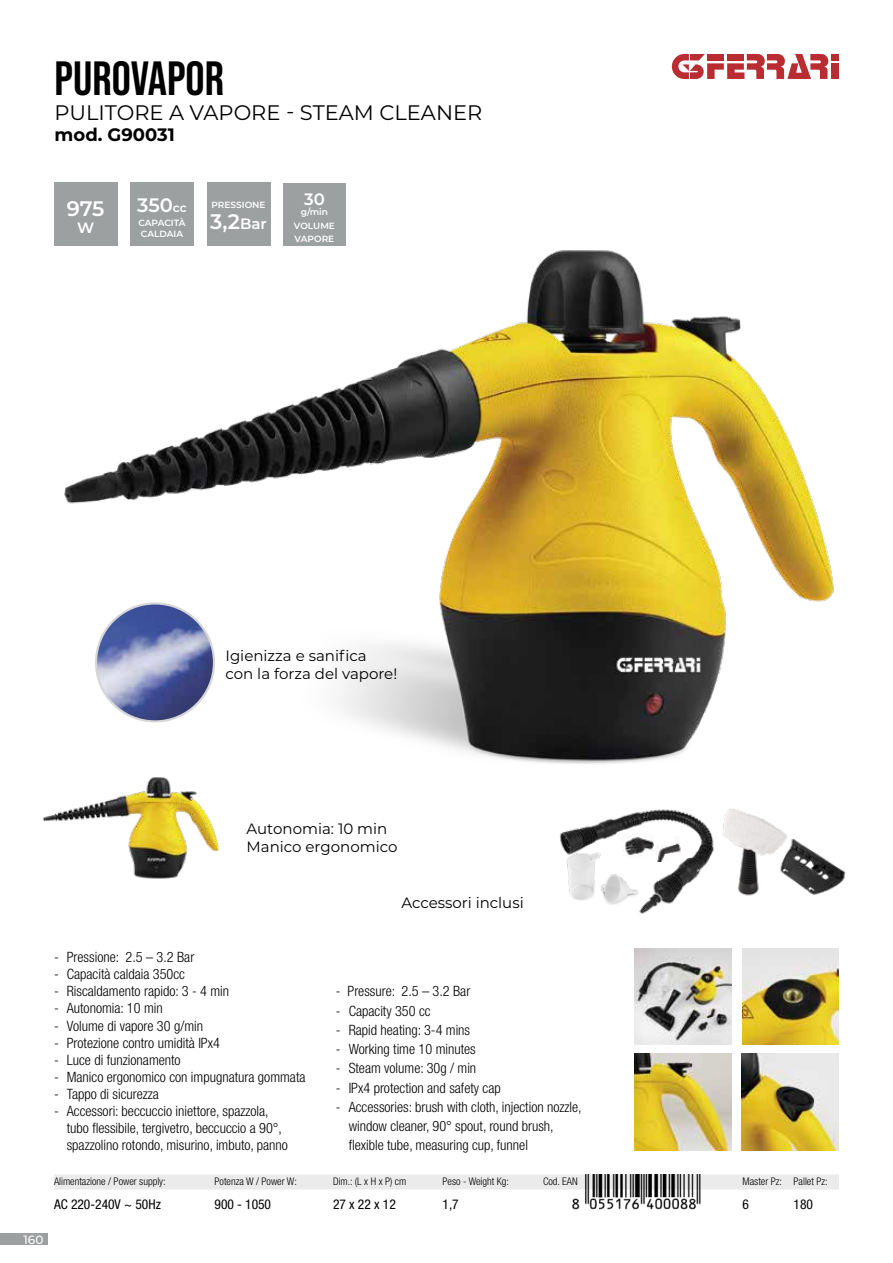
<style>
.page{position:relative;width:893px;height:1263px;background:#fff}
.page>*{position:absolute;margin:0;border:0;box-sizing:border-box;transform-origin:0 0}
.t1{font:48px "Bebas Neue";color:#000}
.t2{font:21px "Montserrat";color:#000}
.t3{font:600 21px "Montserrat";color:#fff}
.t4{font:600 19.5px "Montserrat";color:#fff}
.t5{font:700 18px "Montserrat";color:#000}
.t6{font:600 16.5px "Montserrat";color:#fff}
.t7{font:15px/18px "Montserrat";color:#000}
.t8{font:600 15px "Montserrat";color:#fff}
.t9{font:300 condensed 14.25px/17.1px "Helvetica Neue LT Std";color:#000}
.t10{font:condensed 13.5px "Helvetica Neue LT Std";color:#000}
.t11{font:500 12px "Montserrat";color:#fff}
.t12{font:300 condensed 10.5px "Helvetica Neue LT Std";color:#000}
.t13{font:600 9px/13.5px "Montserrat";color:#fff}
.s1{font-size:12px}
.s2{font-size:15px}
</style>
<div class="page">
<div style="left:0;top:1233px;width:48px;height:12px;background:#9da0a1"></div>
<div style="left:831px;top:63px;width:8px;height:16px;background:#b92c32"></div>
<div style="left:831px;top:54px;width:8px;height:6px;background:#b92c32"></div>
<svg style="left:672px;top:54px;width:156px;height:25px"></svg>
<img style="left:54px;top:182px;width:780px;height:582px">
<div style="left:54px;top:1174px;width:785px;height:15px;background:#ebebeb"></div>
<img style="left:42px;top:735px;width:228px;height:144px">
<img style="left:635px;top:1053px;width:96px;height:97px">
<img style="left:635px;top:948px;width:96px;height:97px">
<img style="left:742px;top:948px;width:97px;height:97px">
<img style="left:741px;top:1053px;width:97px;height:97px">
<img style="left:559px;top:809px;width:148px;height:105px">
<img style="left:707px;top:808px;width:80px;height:88px">
<img style="left:772px;top:835px;width:74px;height:61px">
<img style="left:564px;top:851px;width:81px;height:59px">
<img style="left:647px;top:836px;width:37px;height:26px">
<img style="left:96px;top:603px;width:118px;height:118px;border-radius:59px">
<div style="left:95px;top:602px;width:120px;height:120px;border:2px solid #d6d6d6;border-radius:50%"></div>
<div style="left:130px;top:183px;width:64px;height:63px;background:#9da0a1"></div>
<div style="left:54px;top:183px;width:63px;height:63px;background:#9da0a1"></div>
<div style="left:207px;top:183px;width:63px;height:63px;background:#9da0a1"></div>
<div style="left:283px;top:183px;width:63px;height:62px;background:#9da0a1"></div>
<img style="left:572px;top:1174px;width:129px;height:36px">
<h1 class="t1" style="left:55px;top:51px;width:171px">PUROVAPOR</h1>
<h2 class="t2" style="left:55px;top:98px;width:429px">PULITORE A VAPORE - STEAM CLEANER</h2>
<p class="t5" style="left:55px;top:122px;width:122px">mod. G90031</p>
<h2 class="t3" style="left:67px;top:194px;width:39px">975</h2>
<p class="t8" style="left:77px;top:217px;width:19px">W</p>
<h3 class="t4" style="left:137px;top:192px;width:51px">350<span class="s1">cc</span></h3>
<p class="t13" style="left:138px;top:217px;width:49px;line-height:10.5px">CAPACITÀ<br>CALDAIA</p>
<p class="t13" style="left:211px;top:198px;width:56px">PRESSIONE</p>
<h2 class="t3" style="left:210px;top:207px;width:58px">3,2<span class="s2">Bar</span></h2>
<p class="t6" style="left:304px;top:187px;width:22px">30</p>
<p class="t13" style="left:294px;top:205px;width:42px;text-align:center">g/min<br>VOLUME<br>VAPORE</p>
<p class="t7" style="left:225px;top:646px;width:173px">Igienizza e sanifica con la forza del vapore!</p>
<p class="t7" style="left:247px;top:819px;width:152px">Autonomia: 10 min<br>Manico ergonomico</p>
<p class="t7" style="left:401px;top:893px;width:124px">Accessori inclusi</p>
<p class="t11" style="left:24px;top:1231px;width:21px">160</p>
<p class="t9" style="left:54px;top:948px;width:142px">- Pressione: 2.5 – 3.2 Bar</p>
<p class="t9" style="left:54px;top:965px;width:133px">- Capacità caldaia 350cc</p>
<p class="t9" style="left:54px;top:983px;width:177px">- Riscaldamento rapido: 3 - 4 min</p>
<p class="t9" style="left:54px;top:1000px;width:110px">- Autonomia: 10 min</p>
<p class="t9" style="left:54px;top:1017px;width:151px">- Volume di vapore 30 g/min</p>
<p class="t9" style="left:54px;top:1034px;width:167px">- Protezione contro umidità IPx4</p>
<p class="t9" style="left:54px;top:1051px;width:128px">- Luce di funzionamento</p>
<p class="t9" style="left:54px;top:1068px;width:253px">- Manico ergonomico con impugnatura gommata</p>
<p class="t9" style="left:54px;top:1085px;width:107px">- Tappo di sicurezza</p>
<p class="t9" style="left:67px;top:1102px;width:223px;text-indent:-13px">- Accessori: beccuccio iniettore, spazzola, tubo flessibile, tergivetro, beccuccio a 90°, spazzolino rotondo, misurino, imbuto, panno</p>
<p class="t9" style="left:336px;top:983px;width:136px">- Pressure: 2.5 – 3.2 Bar</p>
<p class="t9" style="left:336px;top:1002px;width:96px">- Capacity 350 cc</p>
<p class="t9" style="left:336px;top:1021px;width:136px">- Rapid heating: 3-4 mins</p>
<p class="t9" style="left:336px;top:1040px;width:141px">- Working time 10 minutes</p>
<p class="t9" style="left:336px;top:1060px;width:142px">- Steam volume: 30g / min</p>
<p class="t9" style="left:336px;top:1079px;width:166px">- IPx4 protection and safety cap</p>
<p class="t9" style="left:349px;top:1097px;width:235px;line-height:19.2px;text-indent:-13px">- Accessories: brush with cloth, injection nozzle, window cleaner, 90° spout, round brush, flexible tube, measuring cup, funnel</p>
<p class="t12" style="left:54px;top:1175px;width:113px">Alimentazione / Power supply:</p>
<p class="t12" style="left:215px;top:1175px;width:84px">Potenza W / Power W:</p>
<p class="t12" style="left:333px;top:1175px;width:75px">Dim.: (L x H x P) cm</p>
<p class="t12" style="left:443px;top:1175px;width:68px">Peso - Weight Kg:</p>
<p class="t12" style="left:543px;top:1175px;width:36px">Cod. EAN</p>
<p class="t12" style="left:743px;top:1175px;width:87px">Master Pz: Pallet Pz:</p>
<p class="t10" style="left:54px;top:1196px;width:108px">AC 220-240V ~ 50Hz</p>
<p class="t10" style="left:215px;top:1196px;width:58px">900 - 1050</p>
<p class="t10" style="left:333px;top:1196px;width:64px">27 x 22 x 12</p>
<p class="t10" style="left:443px;top:1196px;width:18px">1,7</p>
<p class="t10" style="left:742px;top:1196px;width:8px">6</p>
<p class="t10" style="left:794px;top:1196px;width:21px">180</p>
</div>
